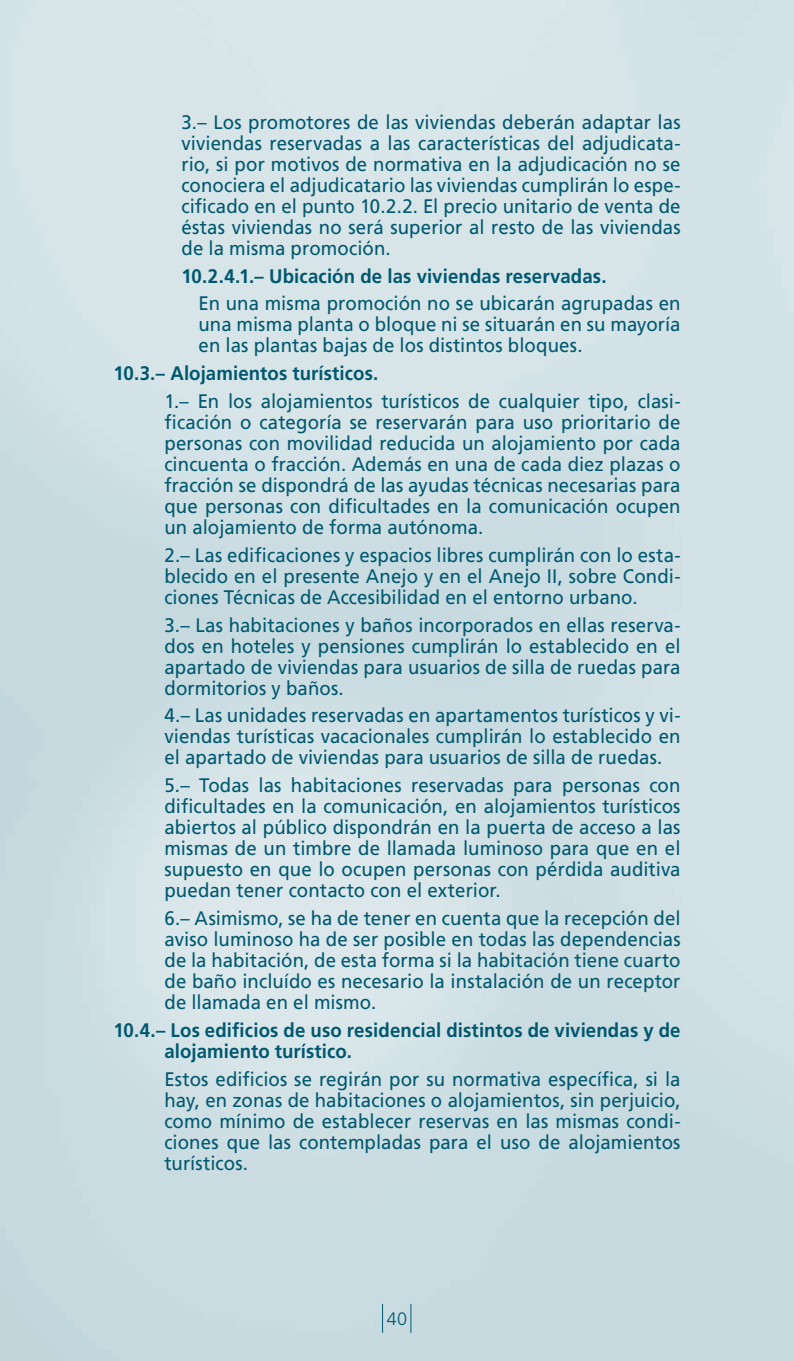
<style>
.page{position:relative;width:794px;height:1361px;background:#fff}
.page>*{position:absolute;margin:0;border:0;box-sizing:border-box;transform-origin:0 0}
.t1{font:19.6px/21px "Frutiger";letter-spacing:.005em;color:#00586f;text-align:justify;scale:.95 1}
.t2{font:700 19.6px/21px "Frutiger";letter-spacing:.005em;color:#00586f;scale:.95 1}
.t3{font:300 18px "Frutiger";color:#00586f}
</style>
<div class="page">
<svg style="left:382px;top:1304px;width:1px;height:29px"></svg>
<svg style="left:410px;top:1304px;width:1px;height:29px"></svg>
<p class="t1" style="left:181px;top:111px;width:527px">3.– Los promotores de las viviendas deberán adaptar las viviendas reservadas a las características del adjudicata&shy;rio, si por motivos de normativa en la adjudicación no se conociera el adjudicatario las viviendas cumplirán lo espe&shy;cificado en el punto 10.2.2. El precio unitario de venta de éstas viviendas no será superior al resto de las viviendas de la misma promoción.</p>
<p class="t2" style="left:181px;top:265px;width:449px">10.2.4.1.– Ubicación de las viviendas reservadas.</p>
<p class="t1" style="left:198px;top:293px;width:509px">En una misma promoción no se ubicarán agrupadas en una misma planta o bloque ni se situarán en su mayoría en las plantas bajas de los distintos bloques.</p>
<p class="t2" style="left:113px;top:363px;width:280px">10.3.– Alojamientos turísticos.</p>
<p class="t1" style="left:164px;top:390px;width:545px">1.– En los alojamientos turísticos de cualquier tipo, clasi&shy;ficación o categoría se reservarán para uso prioritario de personas con movilidad reducida un alojamiento por cada cincuenta o fracción. Además en una de cada diez plazas o fracción se dispondrá de las ayudas técnicas necesarias para que personas con dificultades en la comunicación ocupen un alojamiento de forma autónoma.</p>
<p class="t1" style="left:164px;top:544px;width:545px">2.– Las edificaciones y espacios libres cumplirán con lo esta&shy;blecido en el presente Anejo y en el Anejo II, sobre Condi&shy;ciones Técnicas de Accesibilidad en el entorno urbano.</p>
<p class="t1" style="left:164px;top:614px;width:545px">3.– Las habitaciones y baños incorporados en ellas reserva&shy;dos en hoteles y pensiones cumplirán lo establecido en el apartado de viviendas para usuarios de silla de ruedas para dormitorios y baños.</p>
<p class="t1" style="left:164px;top:705px;width:545px">4.– Las unidades reservadas en apartamentos turísticos y vi&shy;viendas turísticas vacacionales cumplirán lo establecido en el apartado de viviendas para usuarios de silla de ruedas.</p>
<p class="t1" style="left:164px;top:775px;width:545px">5.– Todas las habitaciones reservadas para personas con dificultades en la comunicación, en alojamientos turísticos abiertos al público dispondrán en la puerta de acceso a las mismas de un timbre de llamada luminoso para que en el supuesto en que lo ocupen personas con pérdida auditiva puedan tener contacto con el exterior.</p>
<p class="t1" style="left:164px;top:907px;width:545px">6.– Asimismo, se ha de tener en cuenta que la recepción del aviso luminoso ha de ser posible en todas las dependencias de la habitación, de esta forma si la habitación tiene cuarto de baño incluído es necesario la instalación de un receptor de llamada en el mismo.</p>
<p class="t2" style="left:164px;top:1019px;width:545px;text-indent:-51px">10.4.– Los edificios de uso residencial distintos de viviendas y de alojamiento turístico.</p>
<p class="t1" style="left:164px;top:1068px;width:545px">Estos edificios se regirán por su normativa específica, si la hay, en zonas de habitaciones o alojamientos, sin perjuicio, como mínimo de establecer reservas en las mismas condi&shy;ciones que las contempladas para el uso de alojamientos turísticos.</p>
<p class="t3" style="left:387px;top:1308px;width:22px">40</p>
</div>
